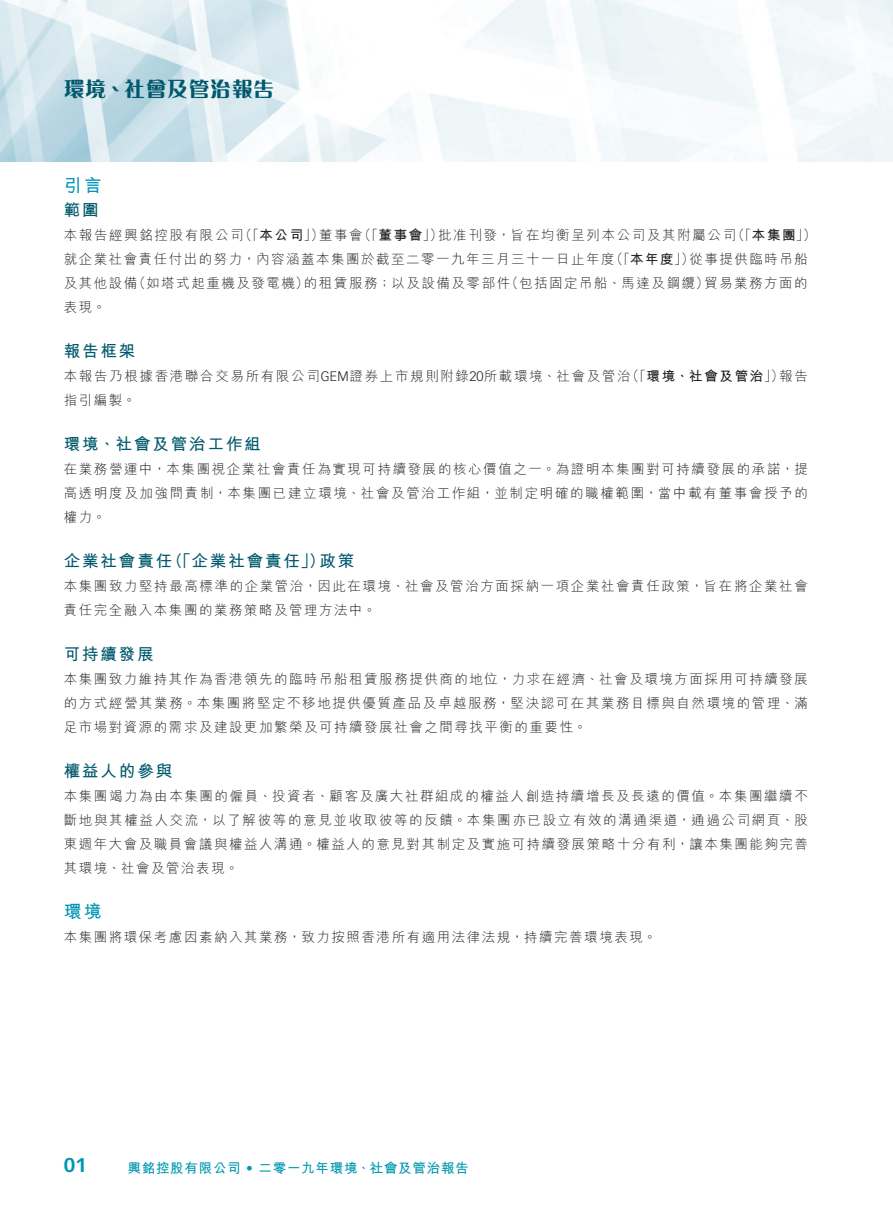
<style>
.page{position:relative;width:893px;height:1212px;background:#fff}
.page>*{position:absolute;margin:0;border:0;box-sizing:border-box;transform-origin:0 0}
.t1{font:800 21px "M Ellan HK";letter-spacing:.025em;color:#00596c}
.t2{font:700 19.5px "Vectora LT Std";color:#0197b3}
._03_H1{font:700 18px "M Hei HK";color:#0197b3}
._04___H2{font:700 16.5px "M Hei HK";letter-spacing:.115em;color:#00596c}
._01_Body_Text{font:300 13.5px/24px "M Hei HK";letter-spacing:.115em;color:#231f20}
.t3{font:700 13.5px "M Hei HK";letter-spacing:.055em;color:#0197b3}
._01_Body_Text-2{font:700 13.5px "M Hei HK";letter-spacing:.125em;color:#231f20}
.s1{font-weight:700}
.s2{font-weight:300}
.s3{font-family:"Vectora LT Std"}
</style>
<div class="page">
<img style="left:0;top:0;width:893px;height:161px">
<h1 class="t1" style="left:64px;top:79px;width:212px">環境、社會及管治報告</h1>
<p class="_03_H1" style="left:64px;top:172px;width:40px">引言</p>
<p class="_04___H2" style="left:64px;top:198px;width:36px">範圍</p>
<p class="_01_Body_Text" style="left:358px;top:223px;width:87px">（「<span class="s1">董事會</span>」）</p>
<p class="_01_Body_Text" style="left:239px;top:223px;width:87px">（「<span class="s1">本公司</span>」）</p>
<p class="_01_Body_Text" style="left:731px;top:223px;width:87px">（「<span class="s1">本集團</span> (「</p>
<p class="_01_Body_Text" style="left:438px;top:223px;width:300px">批准刊發，旨在均衡呈列本公司及其附屬公司</p>
<p class="_01_Body_Text" style="left:319px;top:223px;width:45px">董事會</p>
<p class="_01_Body_Text" style="left:64px;top:223px;width:181px">本報告經興銘控股有限公司</p>
<p class="_01_Body_Text" style="left:689px;top:247px;width:120px">從事提供臨時吊船</p>
<p class="_01_Body_Text" style="left:64px;top:247px;width:552px">就企業社會責任付出的努力，內容涵蓋本集團於截至二零一九年三月三十一日止年度</p>
<p class="_01_Body_Text" style="left:610px;top:247px;width:86px">（「<span class="s1">本年度</span>」）</p>
<p class="_01_Body_Text" style="left:505px;top:271px;width:205px">（包括固定吊船、馬達及鋼纜）</p>
<p class="_01_Body_Text" style="left:133px;top:271px;width:178px">（如塔式起重機及發電機）</p>
<p class="_01_Body_Text" style="left:64px;top:271px;width:75px">及其他設備表現。</p>
<p class="_04___H2" style="left:64px;top:339px;width:73px">報告框架</p>
<p class="_01_Body_Text" style="left:304px;top:271px;width:208px">的租賃服務；以及設備及零部件</p>
<p class="_01_Body_Text" style="left:704px;top:271px;width:105px">貿易業務方面的</p>
<p class="_01_Body_Text-2" style="left:626px;top:366px;width:160px"><span class="s2">（「</span>環境、社會及管治<span class="s2">」）</span></p>
<p class="_01_Body_Text" style="left:64px;top:364px;width:568px">本報告乃根據香港聯合交易所有限公司<span class="s3">GEM</span>證券上市規則附錄<span class="s3">20</span>所載環境、社會及管治指引編製。</p>
<p class="_04___H2" style="left:64px;top:432px;width:199px">環境、社會及管治工作組</p>
<p class="_01_Body_Text" style="left:64px;top:457px;width:746px;text-align:justify">在業務營運中，本集團視企業社會責任為實現可持續發展的核心價值之一。為證明本集團對可持續發展的承諾，提高透明度及加強問責制，本集團已建立環境、社會及管治工作組，並制定明確的職權範圍，當中載有董事會授予的權力。</p>
<p class="_04___H2" style="left:319px;top:549px;width:36px">政策</p>
<p class="_01_Body_Text" style="left:779px;top:364px;width:30px">報告</p>
<p class="_04___H2" style="left:64px;top:549px;width:110px">企業社會責任</p>
<p class="_01_Body_Text" style="left:64px;top:574px;width:746px">本集團致力堅持最高標準的企業管治，因此在環境、社會及管治方面採納一項企業社會責任政策，旨在將企業社會責任完全融入本集團的業務策略及管理方法中。</p>
<p class="_04___H2" style="left:64px;top:642px;width:92px">可持續發展</p>
<p class="_01_Body_Text" style="left:64px;top:667px;width:746px;text-align:justify">本集團致力維持其作為香港領先的臨時吊船租賃服務提供商的地位，力求在經濟、社會及環境方面採用可持續發展的方式經營其業務。本集團將堅定不移地提供優質產品及卓越服務，堅決認可在其業務目標與自然環境的管理、滿足市場對資源的需求及建設更加繁榮及可持續發展社會之間尋找平衡的重要性。</p>
<p class="_04___H2" style="left:64px;top:759px;width:110px">權益人的參與</p>
<p class="_01_Body_Text" style="left:64px;top:784px;width:746px;text-align:justify">本集團竭力為由本集團的僱員、投資者、顧客及廣大社群組成的權益人創造持續增長及長遠的價值。本集團繼續不斷地與其權益人交流，以了解彼等的意見並收取彼等的反饋。本集團亦已設立有效的溝通渠道，通過公司網頁、股東週年大會及職員會議與權益人溝通。權益人的意見對其制定及實施可持續發展策略十分有利，讓本集團能夠完善其環境、社會及管治表現。</p>
<p class="_03_H1" style="left:64px;top:898px;width:40px">環境</p>
<p class="_01_Body_Text" style="left:64px;top:925px;width:594px">本集團將環保考慮因素納入其業務，致力按照香港所有適用法律法規，持續完善環境表現。</p>
<p class="_04___H2" style="left:166px;top:549px;width:160px">（「企業社會責任」）</p>
<h2 class="t2" style="left:64px;top:1153px;width:24px">01</h2>
<p class="t3" style="left:128px;top:1158px;width:343px">興銘控股有限公司 <span class="s3">•</span> 二零一九年環境、社會及管治報告</p>
</div>
